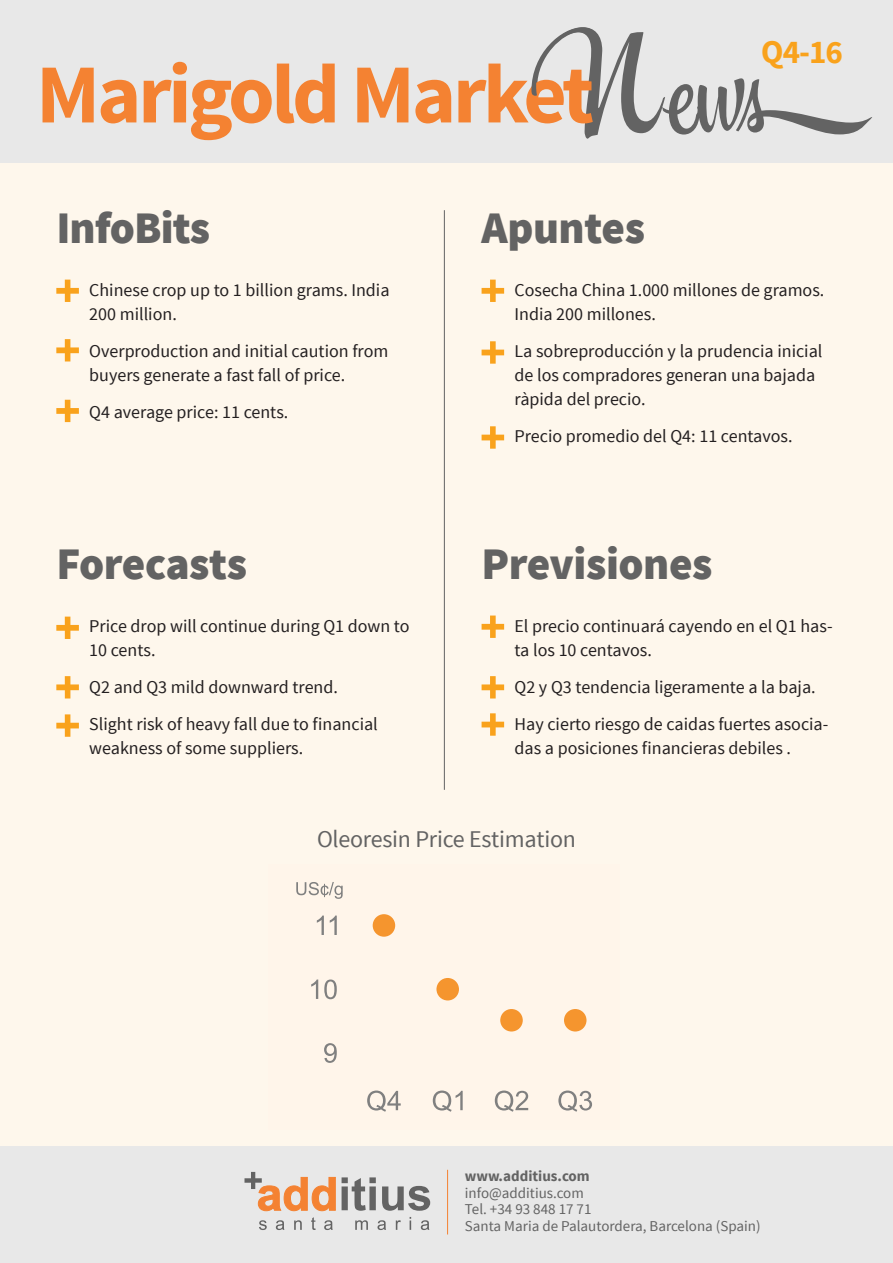
<style>
.page{position:relative;width:893px;height:1263px;background:#fff}
.page>*{position:absolute;margin:0;border:0;box-sizing:border-box;transform-origin:0 0}
.t1{font:700 84px "Source Sans Pro";letter-spacing:-.04em;color:#f48232}
.t2{font:900 45px "Source Sans Pro";letter-spacing:-.01em;color:#636363}
.t3{font:700 33px "Source Sans Pro";color:#f9a21c}
.t4{font:24px "Source Sans Pro";letter-spacing:-.01em;color:#636363}
.t5{font:18px/24px "Source Sans Pro";color:#231f20}
.t6{font:15px "Source Sans Pro";color:#636363}
.t7{font:700 15px "Source Sans Pro";color:#636363}
</style>
<div class="page">
<div style="left:0;top:163px;width:893px;height:983px;background:#fef7ec"></div>
<div style="left:0;top:1146px;width:893px;height:117px;background:#e8e8e8"></div>
<div style="left:0;top:0;width:893px;height:163px;background:#e8e8e8"></div>
<svg style="left:531px;top:27px;width:341px;height:112px"></svg>
<svg style="left:56px;top:280px;width:23px;height:22px"></svg>
<svg style="left:56px;top:339px;width:23px;height:22px"></svg>
<svg style="left:56px;top:617px;width:23px;height:22px"></svg>
<svg style="left:482px;top:615px;width:22px;height:23px"></svg>
<svg style="left:56px;top:676px;width:23px;height:22px"></svg>
<svg style="left:482px;top:676px;width:22px;height:22px"></svg>
<svg style="left:56px;top:714px;width:23px;height:23px"></svg>
<svg style="left:482px;top:713px;width:22px;height:23px"></svg>
<svg style="left:482px;top:280px;width:22px;height:22px"></svg>
<svg style="left:482px;top:341px;width:22px;height:23px"></svg>
<svg style="left:482px;top:426px;width:22px;height:23px"></svg>
<svg style="left:56px;top:400px;width:23px;height:22px"></svg>
<hr style="left:444px;top:210px;width:1px;height:580px;background:#636363">
<svg style="left:342px;top:1177px;width:88px;height:34px"></svg>
<svg style="left:259px;top:1220px;width:8px;height:10px"></svg>
<svg style="left:276px;top:1220px;width:8px;height:10px"></svg>
<svg style="left:294px;top:1220px;width:8px;height:10px"></svg>
<svg style="left:311px;top:1217px;width:5px;height:13px"></svg>
<svg style="left:324px;top:1220px;width:9px;height:10px"></svg>
<svg style="left:355px;top:1220px;width:13px;height:10px"></svg>
<svg style="left:377px;top:1220px;width:9px;height:10px"></svg>
<svg style="left:396px;top:1220px;width:5px;height:10px"></svg>
<svg style="left:410px;top:1217px;width:1px;height:13px"></svg>
<svg style="left:421px;top:1220px;width:8px;height:10px"></svg>
<svg style="left:244px;top:1172px;width:92px;height:39px"></svg>
<hr style="left:447px;top:1170px;width:1px;height:64px;background:#f48232">
<svg style="left:324px;top:1043px;width:13px;height:20px"></svg>
<svg style="left:311px;top:979px;width:7px;height:20px"></svg>
<svg style="left:324px;top:979px;width:13px;height:20px"></svg>
<div style="left:373px;top:914px;width:22px;height:23px;background:#f5952e;border-radius:50%"></div>
<div style="left:436px;top:978px;width:23px;height:22px;background:#f5952e;border-radius:50%"></div>
<div style="left:500px;top:1009px;width:23px;height:22px;background:#f5952e;border-radius:50%"></div>
<svg style="left:367px;top:1090px;width:34px;height:22px"></svg>
<svg style="left:433px;top:1090px;width:30px;height:22px"></svg>
<svg style="left:495px;top:1090px;width:33px;height:22px"></svg>
<svg style="left:558px;top:1090px;width:34px;height:22px"></svg>
<svg style="left:296px;top:882px;width:47px;height:17px"></svg>
<div style="left:564px;top:1009px;width:22px;height:22px;background:#f5952e;border-radius:50%"></div>
<svg style="left:317px;top:915px;width:7px;height:20px"></svg>
<svg style="left:330px;top:915px;width:7px;height:20px"></svg>
<p class="t1" style="left:36px;top:41px;width:560px">Marigold Market</p>
<p class="t3" style="left:761px;top:31px;width:83px">Q4-16</p>
<p class="t2" style="left:56px;top:199px;width:155px">InfoBits</p>
<p class="t5" style="left:89px;top:279px;width:302px">Chinese crop up to 1 billion grams. India<br>200 million.</p>
<p class="t5" style="left:89px;top:339px;width:301px">Overproduction and initial caution from buyers generate a fast fall of price.</p>
<p class="t5" style="left:89px;top:400px;width:201px">Q4 average price: 11 cents.</p>
<p class="t2" style="left:56px;top:535px;width:192px">Forecasts</p>
<p class="t5" style="left:89px;top:615px;width:322px">Price drop will continue during Q1 down to<br>10 cents.</p>
<p class="t5" style="left:89px;top:675px;width:250px">Q2 and Q3 mild downward trend.</p>
<p class="t5" style="left:89px;top:712px;width:290px">Slight risk of heavy fall due to financial weakness of some suppliers.</p>
<p class="t2" style="left:482px;top:199px;width:165px">Apuntes</p>
<p class="t5" style="left:514px;top:279px;width:311px">Cosecha China 1.000 millones de gramos.<br>India 200 millones.</p>
<p class="t5" style="left:514px;top:339px;width:309px">La sobreproducción y la prudencia inicial de los compradores generan una bajada ràpida del precio.</p>
<p class="t5" style="left:514px;top:424px;width:280px">Precio promedio del Q4: 11 centavos.</p>
<p class="t2" style="left:482px;top:535px;width:233px">Previsiones</p>
<p class="t5" style="left:514px;top:615px;width:320px">El precio continuará cayendo en el Q1 has&shy;ta los 10 centavos.</p>
<p class="t5" style="left:514px;top:675px;width:303px">Q2 y Q3 tendencia ligeramente a la baja.</p>
<p class="t5" style="left:514px;top:712px;width:315px">Hay cierto riesgo de caidas fuertes asocia&shy;das a posiciones financieras debiles .</p>
<p class="t4" style="left:317px;top:824px;width:260px">Oleoresin Price Estimation</p>
<p class="t7" style="left:465px;top:1166px;width:126px">www.additius.com</p>
<p class="t6" style="left:465px;top:1183px;width:120px">info@additius.com</p>
<p class="t6" style="left:465px;top:1200px;width:128px">Tel. +34 93 848 17 71</p>
<p class="t6" style="left:465px;top:1216px;width:297px">Santa Maria de Palautordera, Barcelona (Spain)</p>
</div>
